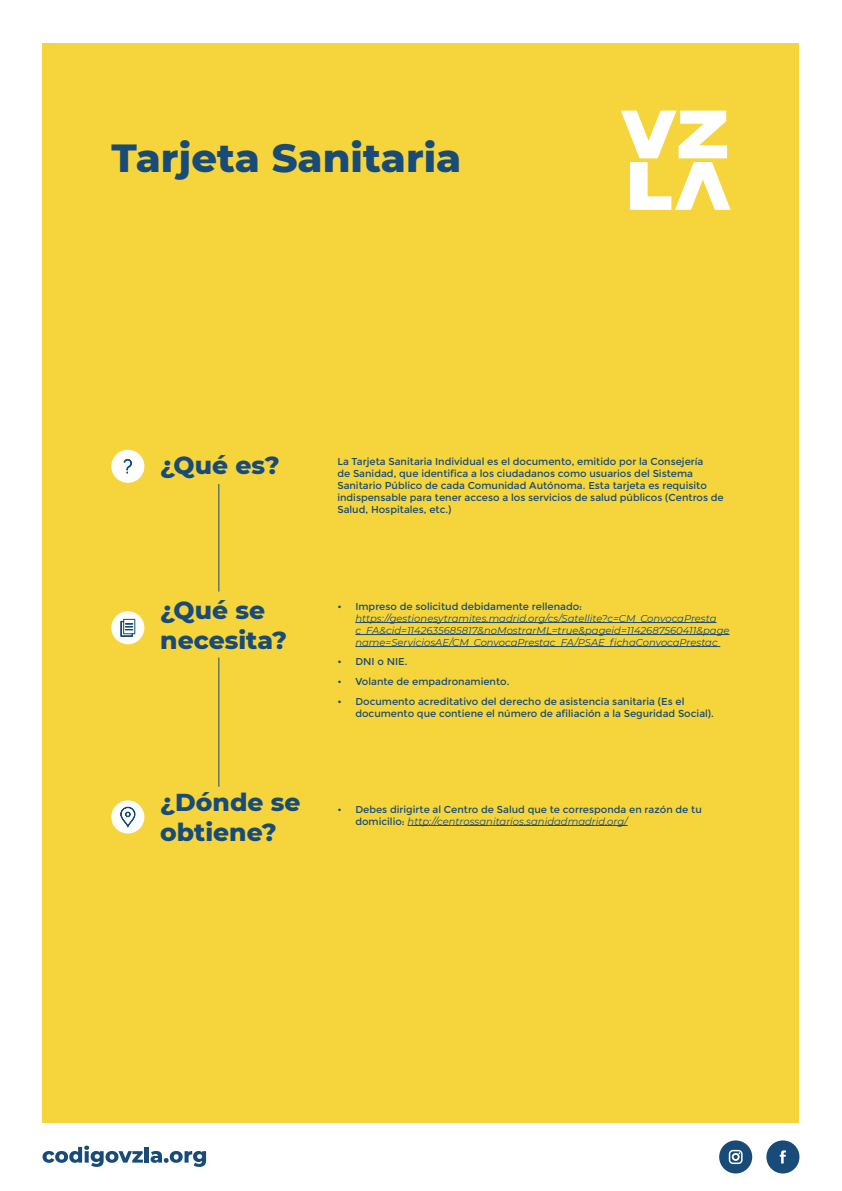
<style>
.page{position:relative;width:842px;height:1191px;background:#fff}
.page>*{position:absolute;margin:0;border:0;box-sizing:border-box;transform-origin:0 0}
.t1{font:800 40px "Montserrat";color:#184b77}
.t2{font:800 25px/30px "Montserrat";color:#184b77}
.t3{font:10px/12px "Montserrat";color:#184b77}
.t4{font:italic 10px/12px "Montserrat";color:#184b77}
.s1{font-style:italic}
</style>
<div class="page">
<div style="left:43px;top:43px;width:756px;height:1080px;background:#f6d53c"></div>
<svg style="left:621px;top:111px;width:110px;height:99px"></svg>
<svg style="left:43px;top:1145px;width:100px;height:21px"></svg>
<hr style="left:145px;top:1147px;width:4px;height:15px;background:#184b77">
<svg style="left:151px;top:1151px;width:55px;height:15px"></svg>
<div style="left:766px;top:1140px;width:33px;height:33px;background:#184b77;border-radius:50%"></div>
<svg style="left:780px;top:1150px;width:6px;height:13px"></svg>
<div style="left:719px;top:1140px;width:33px;height:33px;background:#184b77;border-radius:50%"></div>
<svg style="left:729px;top:1149px;width:14px;height:15px"></svg>
<div style="left:111px;top:800px;width:33px;height:33px;background:#fff;border-radius:50%"></div>
<svg style="left:120px;top:806px;width:16px;height:21px"></svg>
<div style="left:111px;top:450px;width:33px;height:33px;background:#fff;border-radius:50%"></div>
<svg style="left:123px;top:459px;width:9px;height:15px"></svg>
<hr style="left:408px;top:825px;width:220px;height:1px;background:#184b77">
<hr style="left:218px;top:484px;width:1px;height:107px;background:#184b77">
<hr style="left:218px;top:657px;width:1px;height:129px;background:#184b77">
<div style="left:111px;top:611px;width:33px;height:33px;background:#fff;border-radius:50%"></div>
<svg style="left:120px;top:621px;width:13px;height:16px"></svg>
<div style="left:123px;top:619px;width:12px;height:15px;border:1px solid #184b77"></div>
<hr style="left:355px;top:622px;width:361px;height:1px;background:#184b77">
<hr style="left:355px;top:634px;width:374px;height:1px;background:#184b77">
<hr style="left:355px;top:646px;width:365px;height:1px;background:#184b77">
<h1 class="t1" style="left:111px;top:129px;width:351px">Tarjeta Sanitaria</h1>
<h2 class="t2" style="left:160px;top:449px;width:121px">¿Qué es?</h2>
<p class="t3" style="left:337px;top:456px;width:388px">La Tarjeta Sanitaria Individual es el documento, emitido por la Consejería<br>de Sanidad, que identifica a los ciudadanos como usuarios del Sistema Sanitario Público de cada Comunidad Autónoma. Esta tarjeta es requisito indispensable para tener acceso a los servicios de salud públicos (Centros de Salud, Hospitales, etc.)</p>
<h2 class="t2" style="left:160px;top:593px;width:128px">¿Qué se necesita?</h2>
<p class="t3" style="left:337px;top:600px;width:246px">• Impreso de solicitud debidamente rellenado:</p>
<p class="t4" style="left:355px;top:612px;width:376px">https://gestionesytramites.madrid.org/cs/Satellite?c=CM_ConvocaPresta c_FA&amp;cid=1142635685817&amp;noMostrarML=true&amp;pageid=1142687560411&amp;page name=ServiciosAE/CM_ConvocaPrestac_FA/PSAE_fichaConvocaPrestac</p>
<p class="t3" style="left:337px;top:656px;width:72px">• DNI o NIE.</p>
<p class="t3" style="left:337px;top:675px;width:174px">• Volante de empadronamiento.</p>
<p class="t3" style="left:355px;top:695px;width:360px;text-indent:-18px">• Documento acreditativo del derecho de asistencia sanitaria (Es el documento que contiene el número de afiliación a la Seguridad Social).</p>
<h2 class="t2" style="left:160px;top:785px;width:142px">¿Dónde se obtiene?</h2>
<p class="t3" style="left:355px;top:803px;width:348px;text-indent:-18px">• Debes dirigirte al Centro de Salud que te corresponda en razón de tu domicilio: <span class="s1">http://centrossanitarios.sanidadmadrid.org/</span></p>
</div>
